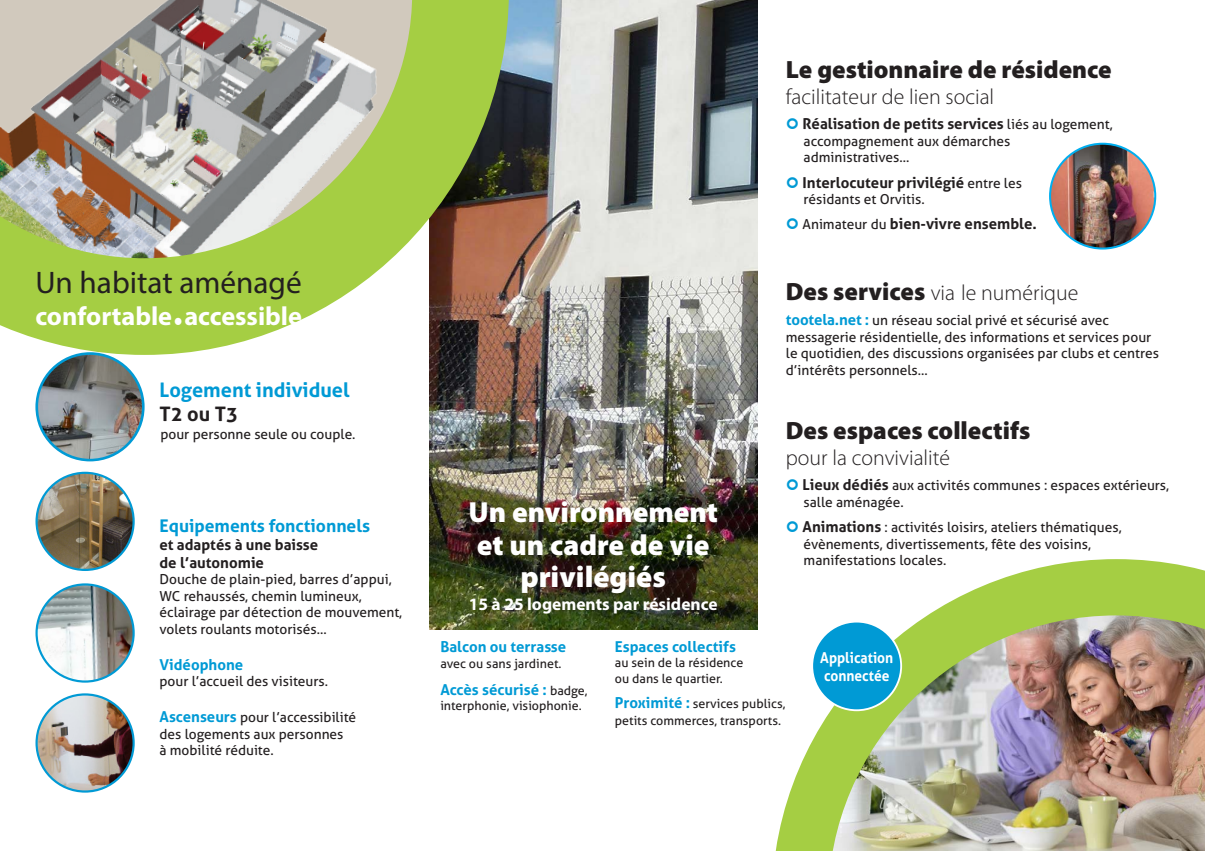
<style>
.page{position:relative;width:1205px;height:851px;background:#fff}
.page>*{position:absolute;margin:0;border:0;box-sizing:border-box;transform-origin:0 0}
.t1{font:31.25px "Myriad Pro";color:#231f20}
.t2{font:900 30px "Myriad Pro";color:#fff}
.t3{font:900 29.12px "Myriad Pro";color:#fff}
.t4{font:700 26.25px "Myriad Pro";color:#fff}
.t5{font:900 25px "Myriad Pro";color:#231f20}
.t6{font:300 21.88px "Myriad Pro";color:#231f20}
.t7{font:700 20px "Aller";color:#009ad5}
.t8{font:700 20px "Aller";color:#231f20}
.t9{font:700 17.5px "Aller";color:#009ad5}
.t10{font:700 17.38px "Myriad Pro";color:#fff}
.t11{font:700 15px "Aller";color:#231f20}
.t12{font:700 15px "Aller";color:#009ad5}
.t13{font:700 15px "Aller";color:#fff;scale:.92 1}
.t14{font:13.75px/16.5px "Aller";color:#231f20}
.t15{font:12.5px/16.5px "Aller";color:#231f20}
.s1{font-weight:700;font-size:15px;color:#009ad5}
.s2{font-weight:400;font-size:13.75px}
.s3{font-weight:900;font-size:25px}
.s4{font-weight:700;font-size:15px}
.s5{font-weight:400;font-size:12.5px;color:#231f20}
</style>
<div class="page">
<img style="left:776px;top:559px;width:429px;height:291px">
<img style="left:1050px;top:144px;width:105px;height:104px;border-radius:52px">
<div style="left:1049px;top:143px;width:107px;height:106px;border:2px solid #00aeef;border-radius:50%"></div>
<img style="left:429px;top:0;width:328px;height:629px">
<div style="left:812px;top:621px;width:89px;height:89px;background:#009ad5;border-radius:50%"></div>
<div style="left:811px;top:620px;width:91px;height:91px;border:2px solid #fff;border-radius:50%"></div>
<img style="left:37px;top:584px;width:97px;height:97px;border-radius:49px">
<div style="left:35px;top:583px;width:100px;height:99px;border:2px solid #009ad5;border-radius:50%"></div>
<svg style="left:0;top:0;width:509px;height:355px;background:#acb37f"></svg>
<img style="left:37px;top:472px;width:97px;height:97px;border-radius:48px">
<div style="left:35px;top:471px;width:100px;height:100px;border:2px solid #009ad5;border-radius:50%"></div>
<img style="left:37px;top:353px;width:106px;height:107px;border-radius:53px">
<div style="left:35px;top:352px;width:110px;height:109px;border:3px solid #009ad5;border-radius:50%"></div>
<img style="left:37px;top:694px;width:97px;height:97px;border-radius:49px">
<div style="left:35px;top:693px;width:100px;height:99px;border:2px solid #009ad5;border-radius:50%"></div>
<svg style="left:175px;top:318px;width:7px;height:7px"></svg>
<p class="t1" style="left:35px;top:263px;width:268px">Un habitat aménagé</p>
<p class="t4" style="left:35px;top:299px;width:268px">confortable accessible</p>
<p class="t7" style="left:159px;top:377px;width:192px">Logement individuel</p>
<p class="t8" style="left:159px;top:401px;width:80px">T2 ou T3</p>
<p class="t14" style="left:160px;top:425px;width:197px">pour personne seule ou couple.</p>
<p class="t9" style="left:159px;top:514px;width:212px">Equipements fonctionnels</p>
<p class="t11" style="left:159px;top:535px;width:160px">et adaptés à une baisse</p>
<p class="t11" style="left:159px;top:553px;width:106px">de l’autonomie</p>
<p class="t14" style="left:159px;top:571px;width:244px">Douche de plain-pied, barres d’appui, WC rehaussés, chemin lumineux, éclairage par détection de mouvement, volets roulants motorisés...</p>
<p class="t12" style="left:159px;top:655px;width:85px">Vidéophone</p>
<p class="t14" style="left:159px;top:673px;width:170px">pour l’accueil des visiteurs.</p>
<p class="t14" style="left:159px;top:709px;width:198px"><span class="s1">Ascenseurs</span> pour l’accessibilité</p>
<p class="t14" style="left:159px;top:725px;width:186px">des logements aux personnes</p>
<p class="t14" style="left:159px;top:742px;width:116px">à mobilité réduite.</p>
<p class="t5" style="left:786px;top:53px;width:327px">Le gestionnaire de résidence</p>
<p class="t6" style="left:786px;top:85px;width:210px">facilitateur de lien social</p>
<p class="t11" style="left:802px;top:115px;width:312px">Réalisation de petits services <span class="s2">liés au logement,</span></p>
<p class="t14" style="left:803px;top:133px;width:208px">accompagnement aux démarches administratives...</p>
<p class="t11" style="left:802px;top:173px;width:221px">Interlocuteur privilégié <span class="s2">entre les</span></p>
<p class="t14" style="left:803px;top:191px;width:123px">résidants et Orvitis.</p>
<p class="t11" style="left:802px;top:214px;width:236px"><span class="s2">Animateur du</span> bien-vivre ensemble.</p>
<p class="t3" style="left:468px;top:493px;width:251px">Un environnement</p>
<p class="t3" style="left:477px;top:525px;width:234px">et un cadre de vie</p>
<p class="t2" style="left:520px;top:557px;width:147px">privilégiés</p>
<p class="t10" style="left:469px;top:592px;width:250px">15 à 25 logements par résidence</p>
<p class="t6" style="left:786px;top:281px;width:294px"><span class="s3">Des services</span> via le numérique</p>
<p class="t14" style="left:786px;top:312px;width:374px"><span class="s1">tootela.net :</span> un réseau social privé et sécurisé avec messagerie résidentielle, des informations et services pour le quotidien, des discussions organisées par clubs et centres d’intérêts personnels...</p>
<p class="t5" style="left:786px;top:414px;width:246px">Des espaces collectifs</p>
<p class="t6" style="left:786px;top:446px;width:166px">pour la convivialité</p>
<p class="t14" style="left:802px;top:477px;width:368px"><span class="s4">Lieux dédiés</span> aux activités communes : espaces extérieurs, salle aménagée.</p>
<p class="t14" style="left:802px;top:519px;width:320px"><span class="s4">Animations</span> : activités loisirs, ateliers thématiques, évènements, divertissements, fête des voisins, manifestations locales.</p>
<p class="t12" style="left:440px;top:636px;width:127px">Balcon ou terrasse</p>
<p class="t15" style="left:440px;top:655px;width:123px">avec ou sans jardinet.</p>
<p class="t12" style="left:440px;top:680px;width:149px">Accès sécurisé : <span class="s5">badge,</span></p>
<p class="t15" style="left:440px;top:697px;width:143px">interphonie, visiophonie.</p>
<p class="t12" style="left:615px;top:637px;width:123px">Espaces collectifs</p>
<p class="t15" style="left:615px;top:654px;width:130px">au sein de la résidence ou dans le quartier.</p>
<p class="t15" style="left:615px;top:695px;width:172px"><span class="s1">Proximité :</span> services publics, petits commerces, transports.</p>
<p class="t13" style="left:820px;top:648px;width:81px">Application</p>
<p class="t13" style="left:824px;top:666px;width:73px">connectée</p>
</div>
